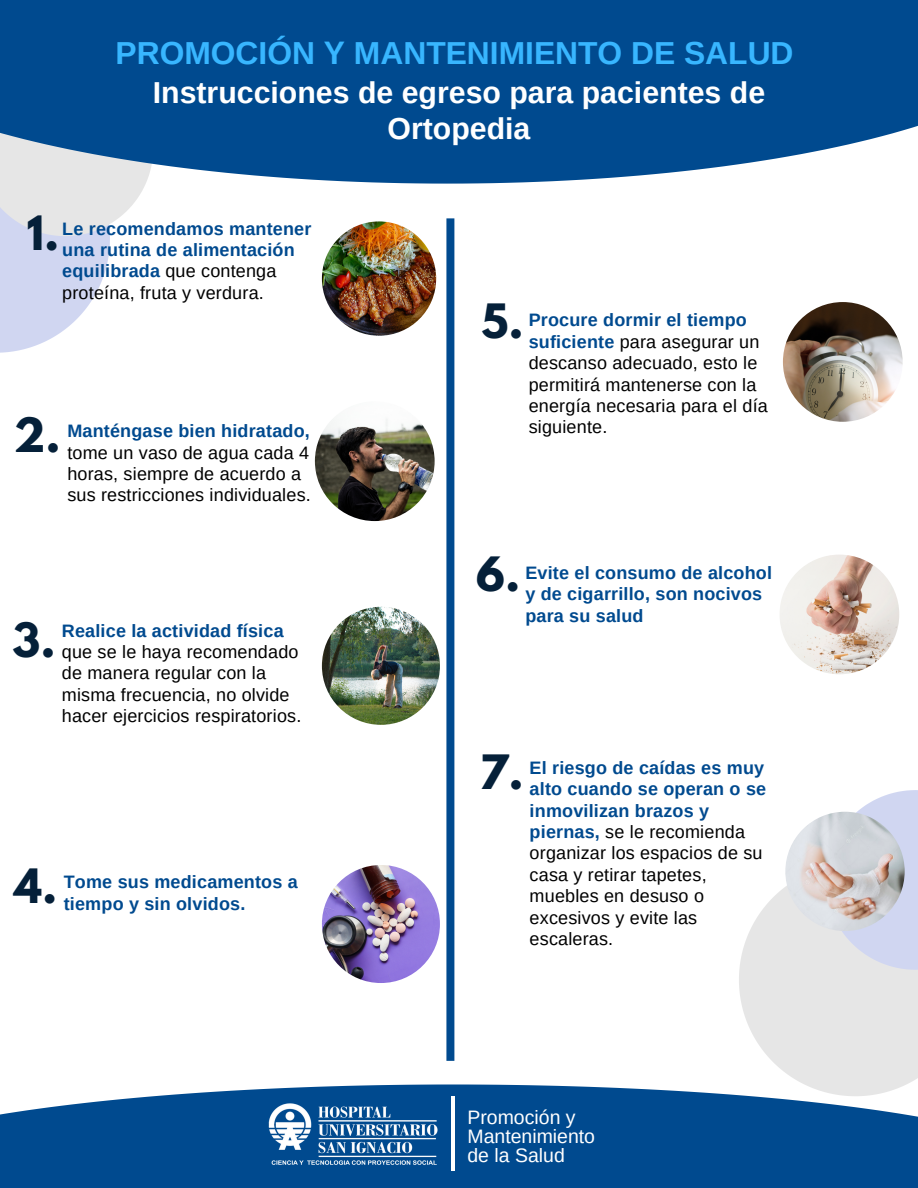
<style>
.page{position:relative;width:918px;height:1188px;background:#fff}
.page>*{position:absolute;margin:0;border:0;box-sizing:border-box;transform-origin:0 0}
.t1{font:700 42px "League Spartan";color:#052039}
.t2{font:700 31.8px "Arimo";color:#38b6ff}
.t3{font:700 30.3px/36px "Arimo";color:#fff;text-align:center}
.t4{font:19.5px/19.2px "Arimo";color:#fff}
.t5{font:18px/21.3px "Arimo";letter-spacing:.01em;color:#000}
.t6{font:700 18px/21.3px "Arimo";letter-spacing:.01em;color:#004a8f}
.s1{font-weight:400;color:#000}
.s2{font-weight:700;color:#004a8f}
</style>
<div class="page">
<svg style="left:0;top:271px;width:105px;height:82px;fill:#d0d6f1"></svg>
<svg style="left:0;top:184px;width:145px;height:87px"></svg>
<svg style="left:0;top:0;width:918px;height:184px;background:#165a98"></svg>
<svg style="left:446px;top:218px;width:8px;height:843px;background:#0e5395"></svg>
<svg style="left:739px;top:886px;width:179px;height:198px;fill:#e6e6e6"></svg>
<svg style="left:792px;top:790px;width:126px;height:213px;background:#e1e3ed"></svg>
<svg style="left:0;top:1084px;width:918px;height:43px;fill:#004a8f"></svg>
<div style="left:0;top:1127px;width:918px;height:61px;background:#004a8f"></div>
<img style="left:264px;top:1102px;width:180px;height:78px">
<hr style="left:451px;top:1096px;width:3px;height:75px;background:#fff">
<img style="left:322px;top:607px;width:118px;height:118px;border-radius:50%">
<img style="left:315px;top:401px;width:120px;height:120px;border-radius:50%">
<img style="left:322px;top:221px;width:114px;height:115px;border-radius:50%">
<img style="left:783px;top:302px;width:120px;height:120px;border-radius:50%">
<img style="left:780px;top:555px;width:119px;height:119px;border-radius:50%">
<img style="left:785px;top:812px;width:120px;height:119px;border-radius:50%">
<img style="left:322px;top:865px;width:118px;height:118px;border-radius:50%">
<p class="t2" style="left:116px;top:35px;width:680px">PROMOCIÓN Y MANTENIMIENTO DE SALUD</p>
<p class="t3" style="left:153px;top:74px;width:614px">Instrucciones de egreso para pacientes de<br>Ortopedia</p>
<p class="t1" style="left:27px;top:212px;width:34px">1.</p>
<p class="t6" style="left:62px;top:218px;width:251px">Le recomendamos mantener una rutina de alimentación equilibrada <span class="s1">que contenga proteína, fruta y verdura.</span></p>
<p class="t1" style="left:14px;top:414px;width:48px">2.</p>
<p class="t5" style="left:67px;top:420px;width:245px"><span class="s2">Manténgase bien hidratado, </span>tome un vaso de agua cada 4 horas, siempre de acuerdo a sus restricciones individuales.</p>
<p class="t1" style="left:12px;top:619px;width:44px">3.</p>
<p class="t5" style="left:62px;top:620px;width:241px"><span class="s2">Realice la actividad física </span>que se le haya recomendado de manera regular con la misma frecuencia, no olvide hacer ejercicios respiratorios.</p>
<p class="t1" style="left:14px;top:865px;width:44px">4.</p>
<p class="t6" style="left:64px;top:871px;width:236px">Tome sus medicamentos a tiempo y sin olvidos.</p>
<p class="t1" style="left:482px;top:300px;width:43px">5.</p>
<p class="t5" style="left:529px;top:310px;width:241px"><span class="s2">Procure dormir el tiempo suficiente</span> para asegurar un descanso adecuado, esto le permitirá mantenerse con la energía necesaria para el día siguiente.</p>
<p class="t1" style="left:476px;top:553px;width:45px">6.</p>
<p class="t6" style="left:525px;top:562px;width:248px">Evite el consumo de alcohol y de cigarrillo, son nocivos para su salud</p>
<p class="t1" style="left:480px;top:751px;width:45px">7.</p>
<p class="t5" style="left:530px;top:757px;width:238px"><span class="s2">El riesgo de caídas es muy alto cuando se operan o se inmovilizan brazos y piernas,</span> se le recomienda organizar los espacios de su casa y retirar tapetes, muebles en desuso o excesivos y evite las escaleras.</p>
<p class="t4" style="left:468px;top:1108px;width:129px">Promoción y<br>Mantenimiento de la Salud</p>
</div>
